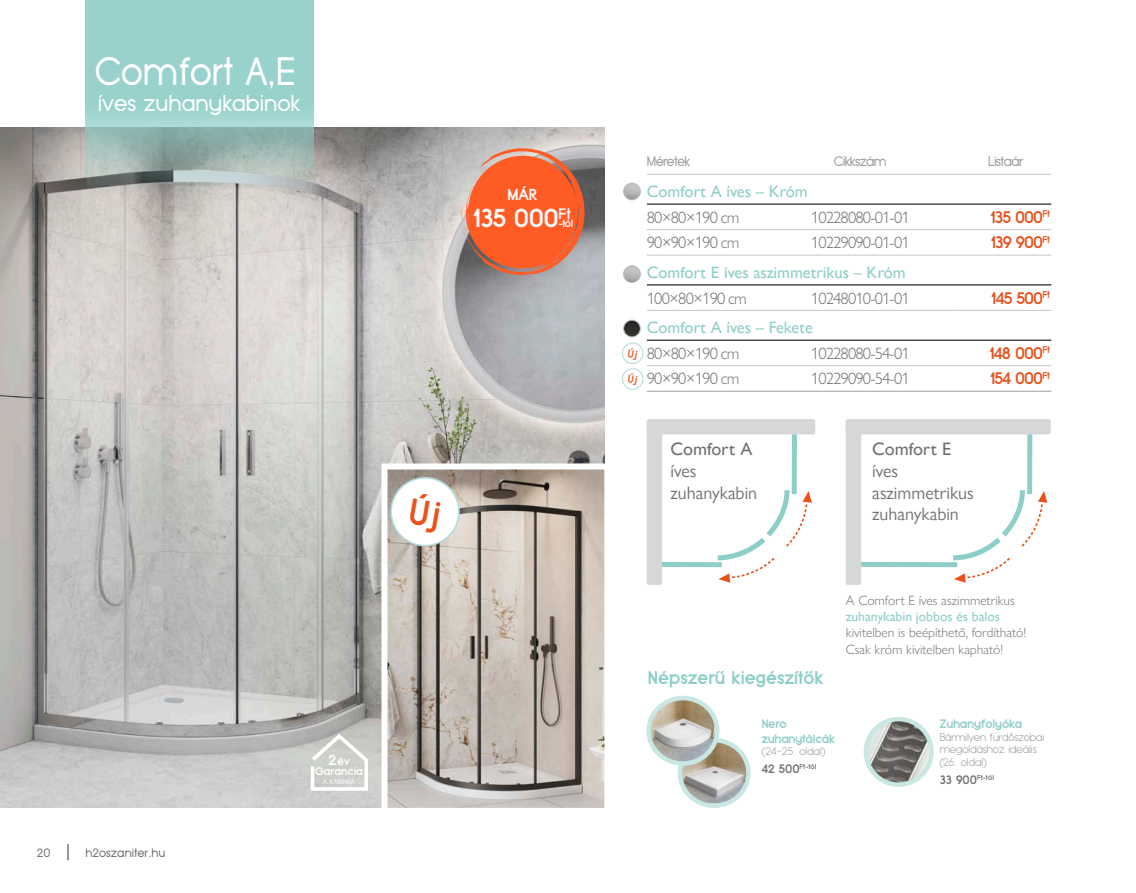
<style>
.page{position:relative;width:1136px;height:893px;background:#fff}
.page>*{position:absolute;margin:0;border:0;box-sizing:border-box;transform-origin:0 0}
.t1{font:39px "Typo Grotesk HU";color:#fff;scale:.95 1}
.t2{font:700 25.5px "Typo Grotesk HU";letter-spacing:-.02em;color:#fff}
.t3{font:22.5px "Typo Grotesk HU";color:#fff}
.t4{font:18px/21.6px "Gill Sans Nova";color:#6e7070}
.t5{font:700 18px "Typo Grotesk HU";color:#8ecec8}
.t6{font:500 18px "Gill Sans Nova";color:#6e7070}
.t7{font:300 16.5px "Gill Sans Nova";letter-spacing:-.05em;color:#6e7070}
.t8{font:500 16.5px "Gill Sans Nova";color:#8ecec8}
.t9{font:700 16.5px "Typo Grotesk HU";letter-spacing:-.05em;color:#eb511c}
.t10{font:700 15.6px "Typo Grotesk HU";color:#fff}
.t11{font:300 13.5px/16.2px "Gill Sans Nova";color:#6e7070}
.t12{font:500 13.5px "Gill Sans Nova";color:#8ecec8}
.t13{font:13.5px "Typo Grotesk HU";letter-spacing:-.05em;color:#9c9d9d}
.t14{font:700 12px/14.4px "Typo Grotesk HU";letter-spacing:-.02em;color:#8ecec8}
.t15{font:12px "Typo Grotesk HU";color:#6e7070}
.t16{font:700 10.8px/10.8px "Typo Grotesk HU";color:#fff;text-align:center}
.t17{font:300 10.5px/12.6px "Typo Grotesk HU";color:#909190}
.t18{font:700 10.2px "Typo Grotesk HU";color:#fff}
.t19{font:7.2px "Typo Grotesk HU";color:#fff}
.t20{font:700 7.05px "Typo Grotesk HU";color:#6e7070}
.s1{font-size:18px}
.s2{font-size:14.4px}
.s3{font-size:10.05px}
.s4{font-size:12px}
</style>
<div class="page">
<img style="left:0;top:127px;width:604px;height:681px">
<svg style="left:85px;top:0;width:229px;height:190px;background:#9ac7c2"></svg>
<img style="left:865px;top:719px;width:66px;height:66px;border-radius:33px">
<div style="left:863px;top:717px;width:70px;height:70px;border:4px solid #c9e7e3;border-radius:50%"></div>
<img style="left:682px;top:741px;width:66px;height:62px">
<div style="left:677px;top:738px;width:73px;height:70px;border:4px solid #c9e7e3;border-radius:50%"></div>
<img style="left:651px;top:700px;width:66px;height:63px">
<div style="left:646px;top:696px;width:73px;height:70px;border:4px solid #c9e7e3;border-radius:50%"></div>
<svg style="left:460px;top:149px;width:124px;height:126px;background:#e4714a"></svg>
<svg style="left:646px;top:419px;width:169px;height:166px"></svg>
<svg style="left:845px;top:419px;width:205px;height:166px"></svg>
<hr style="left:646px;top:204px;width:123px;height:1px;background:#000">
<hr style="left:769px;top:204px;width:188px;height:1px;background:#000">
<hr style="left:957px;top:204px;width:94px;height:1px;background:#000">
<hr style="left:646px;top:284px;width:123px;height:1px;background:#000">
<hr style="left:769px;top:284px;width:188px;height:1px;background:#000">
<hr style="left:957px;top:284px;width:94px;height:1px;background:#000">
<hr style="left:646px;top:340px;width:123px;height:1px;background:#000">
<hr style="left:769px;top:340px;width:188px;height:1px;background:#000">
<hr style="left:957px;top:340px;width:94px;height:1px;background:#000">
<hr style="left:646px;top:391px;width:123px;height:1px;background:#9c9d9d">
<hr style="left:769px;top:391px;width:188px;height:1px;background:#9c9d9d">
<hr style="left:957px;top:391px;width:94px;height:1px;background:#9c9d9d">
<hr style="left:646px;top:365px;width:123px;height:1px;background:#c5c6c6">
<hr style="left:769px;top:365px;width:188px;height:1px;background:#c5c6c6">
<hr style="left:957px;top:365px;width:94px;height:1px;background:#c5c6c6">
<hr style="left:646px;top:255px;width:123px;height:1px;background:#c5c6c6">
<hr style="left:769px;top:255px;width:188px;height:1px;background:#c5c6c6">
<hr style="left:957px;top:255px;width:94px;height:1px;background:#c5c6c6">
<hr style="left:646px;top:229px;width:123px;height:1px;background:#c5c6c6">
<hr style="left:769px;top:229px;width:188px;height:1px;background:#c5c6c6">
<hr style="left:957px;top:229px;width:94px;height:1px;background:#c5c6c6">
<hr style="left:646px;top:310px;width:123px;height:1px;background:#c5c6c6">
<hr style="left:769px;top:310px;width:188px;height:1px;background:#c5c6c6">
<hr style="left:957px;top:310px;width:94px;height:1px;background:#c5c6c6">
<hr style="left:646px;top:174px;width:123px;height:1px;background:#c5c6c6">
<hr style="left:769px;top:174px;width:188px;height:1px;background:#c5c6c6">
<hr style="left:957px;top:174px;width:94px;height:1px;background:#c5c6c6">
<img style="left:388px;top:470px;width:215px;height:337px">
<div style="left:381px;top:463px;width:229px;height:351px;border:6px solid #fff"></div>
<svg style="left:308px;top:731px;width:62px;height:61px"></svg>
<img style="left:623px;top:183px;width:17px;height:17px;border-radius:8px">
<div style="left:623px;top:183px;width:17px;height:17px;border:1px solid #bbbcbc;border-radius:50%"></div>
<img style="left:623px;top:266px;width:17px;height:16px;border-radius:8px">
<div style="left:623px;top:265px;width:17px;height:18px;border:1px solid #bbbcbc;border-radius:50%"></div>
<img style="left:623px;top:320px;width:17px;height:17px;border-radius:8px">
<div style="left:623px;top:320px;width:17px;height:17px;border:1px solid #bbbcbc;border-radius:50%"></div>
<svg style="left:622px;top:342px;width:22px;height:48px"></svg>
<svg style="left:386px;top:473px;width:77px;height:75px"></svg>
<h1 class="t1" style="left:95px;top:49px;width:212px">Comfort A,E</h1>
<h3 class="t3" style="left:98px;top:90px;width:204px">íves zuhanykabinok</h3>
<p class="t15" style="left:37px;top:846px;width:34px">20 <span class="s1">|</span></p>
<p class="t15" style="left:85px;top:846px;width:81px">h2oszaniter.hu</p>
<p class="t16" style="left:315px;top:756px;width:49px"><span class="s2">2</span>év<br>Garancia</p>
<p class="t19" style="left:323px;top:778px;width:33px">A KABINRA</p>
<p class="t10" style="left:507px;top:185px;width:31px">MÁR</p>
<h2 class="t2" style="left:473px;top:204px;width:99px">135 000<sup>Ft</sup></h2>
<p class="t18" style="left:558px;top:218px;width:16px"><span class="s3">-</span>tól</p>
<p class="t13" style="left:646px;top:154px;width:45px">Méretek</p>
<p class="t13" style="left:833px;top:154px;width:54px">Cikkszám</p>
<p class="t13" style="left:988px;top:154px;width:37px">Listaár</p>
<p class="t8" style="left:646px;top:181px;width:162px">Comfort A íves – Króm</p>
<p class="t7" style="left:646px;top:207px;width:94px">80×80×190 cm</p>
<p class="t7" style="left:810px;top:207px;width:100px">10228080-01-01</p>
<p class="t9" style="left:990px;top:207px;width:60px">135 000<sup>Ft</sup></p>
<p class="t7" style="left:646px;top:233px;width:94px">90×90×190 cm</p>
<p class="t7" style="left:810px;top:233px;width:100px">10229090-01-01</p>
<p class="t9" style="left:991px;top:233px;width:60px">139 900<sup>Ft</sup></p>
<p class="t8" style="left:646px;top:262px;width:260px">Comfort E íves aszimmetrikus – Króm</p>
<p class="t7" style="left:646px;top:288px;width:101px">100×80×190 cm</p>
<p class="t7" style="left:810px;top:288px;width:100px">10248010-01-01</p>
<p class="t9" style="left:991px;top:288px;width:60px">145 500<sup>Ft</sup></p>
<p class="t8" style="left:646px;top:317px;width:168px">Comfort A íves – Fekete</p>
<p class="t7" style="left:646px;top:343px;width:94px">80×80×190 cm</p>
<p class="t7" style="left:810px;top:343px;width:100px">10228080-54-01</p>
<p class="t9" style="left:989px;top:343px;width:62px">148 000<sup>Ft</sup></p>
<p class="t7" style="left:646px;top:369px;width:94px">90×90×190 cm</p>
<p class="t7" style="left:810px;top:369px;width:100px">10229090-54-01</p>
<p class="t9" style="left:990px;top:369px;width:61px">154 000<sup>Ft</sup></p>
<p class="t6" style="left:670px;top:438px;width:83px">Comfort A</p>
<p class="t4" style="left:670px;top:460px;width:88px">íves zuhanykabin</p>
<p class="t6" style="left:872px;top:438px;width:81px">Comfort E</p>
<p class="t4" style="left:872px;top:460px;width:103px">íves aszimmetrikus zuhanykabin</p>
<p class="t5" style="left:648px;top:667px;width:177px">Népszerű kiegészítők</p>
<p class="t14" style="left:761px;top:717px;width:75px">Nero zuhanytálcák</p>
<p class="t17" style="left:761px;top:745px;width:65px">(24-25. oldal)</p>
<p class="t20" style="left:761px;top:763px;width:56px"><span class="s4">42 500</span>Ft-tól</p>
<p class="t11" style="left:845px;top:592px;width:170px">A Comfort E íves aszimmetrikus</p>
<p class="t12" style="left:845px;top:608px;width:156px">zuhanykabin jobbos és balos</p>
<p class="t11" style="left:845px;top:625px;width:182px">kivitelben is beépíthető, fordítható!<br>Csak króm kivitelben kapható!</p>
<p class="t14" style="left:939px;top:717px;width:84px">Zuhanyfolyóka</p>
<p class="t17" style="left:939px;top:731px;width:106px">Bármilyen fürdőszobai megoldáshoz ideális. (26. oldal)</p>
<p class="t20" style="left:939px;top:773px;width:56px"><span class="s4">33 900</span>Ft-tól</p>
</div>
